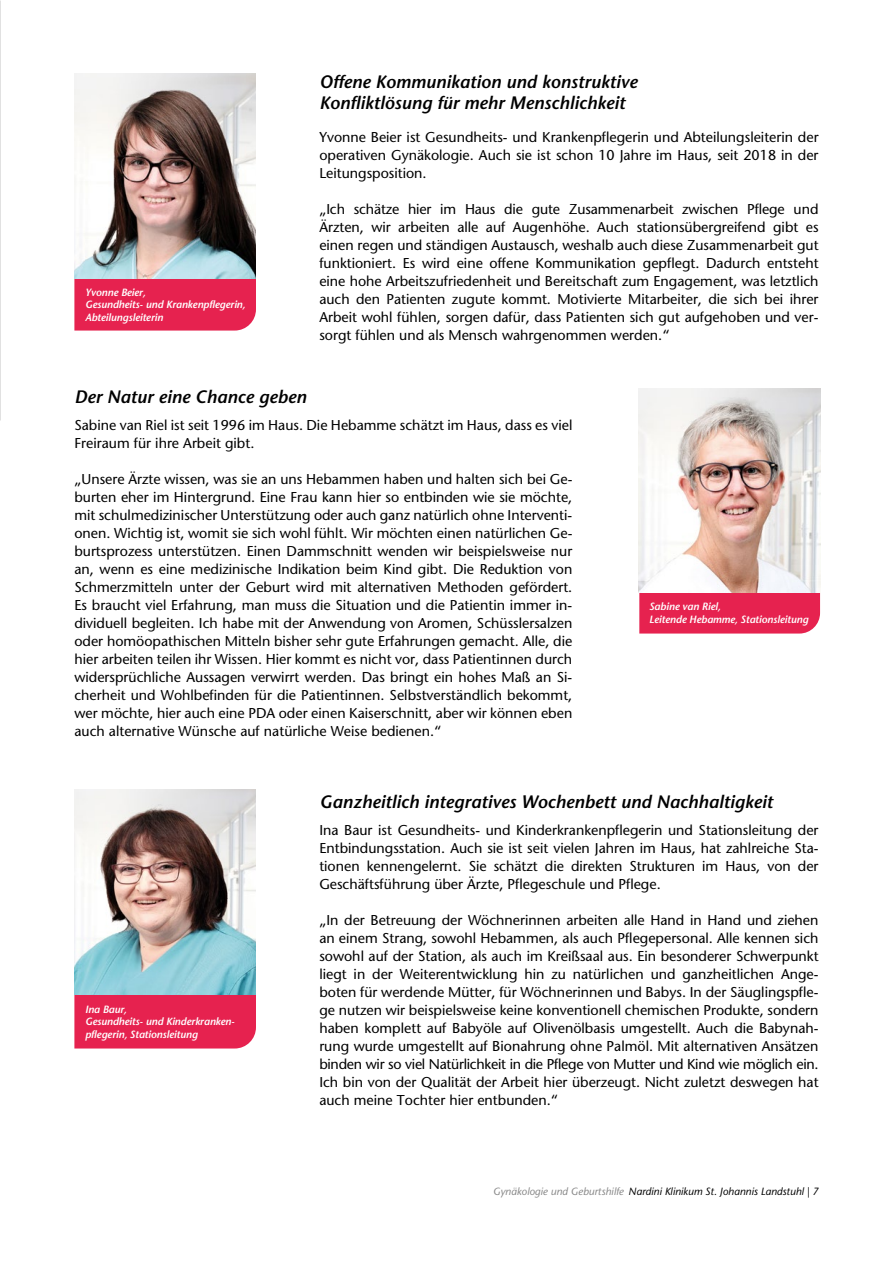
<style>
.page{position:relative;width:893px;height:1263px;background:#fff}
.page>*{position:absolute;margin:0;border:0;box-sizing:border-box;transform-origin:0 0}
.t1{font:italic 600 18px/21.6px "Stone Sans";color:#000}
.t2{font:14.25px/18px "Stone Sans";color:#000;text-align:justify}
.t3{font:italic 600 10.5px/12.6px "Stone Sans";letter-spacing:-.01em;color:#fff}
.t4{font:italic 10.5px "Stone Sans";color:#000}
.t5{font:italic 10.5px "Stone Sans";color:#878787}
</style>
<div class="page">
<img style="left:0;top:0;width:1px;height:421px">
<div style="left:74px;top:278px;width:182px;height:53px;background:#e6224f"></div>
<img style="left:74px;top:73px;width:182px;height:205px">
<div style="left:639px;top:593px;width:181px;height:40px;background:#e6224f"></div>
<img style="left:639px;top:388px;width:181px;height:205px">
<div style="left:74px;top:994px;width:182px;height:54px;background:#e6224f"></div>
<img style="left:74px;top:790px;width:182px;height:204px">
<p class="t3" style="left:85px;top:286px;width:162px">Yvonne Beier,<br>Gesundheits- und Krankenpflegerin,<br>Abteilungsleiterin</p>
<p class="t1" style="left:319px;top:70px;width:319px">Offene Kommunikation und konstruktive<br>Konfliktlösung für mehr Menschlichkeit</p>
<p class="t2" style="left:319px;top:128px;width:501px">Yvonne Beier ist Gesundheits- und Krankenpflegerin und Abteilungsleiterin der operativen Gynäkologie. Auch sie ist schon 10 Jahre im Haus, seit 2018 in der Leitungsposition.</p>
<p class="t2" style="left:319px;top:200px;width:501px">„Ich schätze hier im Haus die gute Zusammenarbeit zwischen Pflege und Ärzten, wir arbeiten alle auf Augenhöhe. Auch stationsübergreifend gibt es einen regen und ständigen Austausch, weshalb auch diese Zusammenarbeit gut funktioniert. Es wird eine offene Kommunikation gepflegt. Dadurch entsteht eine hohe Arbeitszufriedenheit und Bereitschaft zum Engagement, was letztlich auch den Patienten zugute kommt. Motivierte Mitarbeiter, die sich bei ihrer Arbeit wohl fühlen, sorgen dafür, dass Patienten sich gut aufgehoben und ver&shy;sorgt fühlen und als Mensch wahrgenommen werden.“</p>
<p class="t1" style="left:74px;top:385px;width:234px">Der Natur eine Chance geben</p>
<p class="t2" style="left:74px;top:416px;width:499px">Sabine van Riel ist seit 1996 im Haus. Die Hebamme schätzt im Haus, dass es viel<br>Freiraum für ihre Arbeit gibt.</p>
<p class="t2" style="left:74px;top:470px;width:499px">„Unsere Ärzte wissen, was sie an uns Hebammen haben und halten sich bei Ge&shy;burten eher im Hintergrund. Eine Frau kann hier so entbinden wie sie möchte, mit schulmedizinischer Unterstützung oder auch ganz natürlich ohne Interventi&shy;onen. Wichtig ist, womit sie sich wohl fühlt. Wir möchten einen natürlichen Ge&shy;burtsprozess unterstützen. Einen Dammschnitt wenden wir beispielsweise nur an, wenn es eine medizinische Indikation beim Kind gibt. Die Reduktion von Schmerzmitteln unter der Geburt wird mit alternativen Methoden gefördert.<br>Es braucht viel Erfahrung, man muss die Situation und die Patientin immer in&shy;dividuell begleiten. Ich habe mit der Anwendung von Aromen, Schüsslersalzen oder homöopathischen Mitteln bisher sehr gute Erfahrungen gemacht. Alle, die hier arbeiten teilen ihr Wissen. Hier kommt es nicht vor, dass Patientinnen durch widersprüchliche Aussagen verwirrt werden. Das bringt ein hohes Maß an Si&shy;cherheit und Wohlbefinden für die Patientinnen. Selbstverständlich bekommt, wer möchte, hier auch eine PDA oder einen Kaiserschnitt, aber wir können eben auch alternative Wünsche auf natürliche Weise bedienen.“</p>
<p class="t3" style="left:649px;top:600px;width:161px">Sabine van Riel,<br>Leitende Hebamme, Stationsleitung</p>
<p class="t3" style="left:85px;top:1003px;width:151px">Ina Baur,<br>Gesundheits- und Kinderkranken&shy;pflegerin, Stationsleitung</p>
<p class="t1" style="left:319px;top:790px;width:455px">Ganzheitlich integratives Wochenbett und Nachhaltigkeit</p>
<p class="t2" style="left:319px;top:821px;width:501px">Ina Baur ist Gesundheits- und Kinderkrankenpflegerin und Stationsleitung der Entbindungsstation. Auch sie ist seit vielen Jahren im Haus, hat zahlreiche Sta&shy;tionen kennengelernt. Sie schätzt die direkten Strukturen im Haus, von der Geschäftsführung über Ärzte, Pflegeschule und Pflege.</p>
<p class="t2" style="left:319px;top:911px;width:501px">„In der Betreuung der Wöchnerinnen arbeiten alle Hand in Hand und ziehen an einem Strang, sowohl Hebammen, als auch Pflegepersonal. Alle kennen sich sowohl auf der Station, als auch im Kreißsaal aus. Ein besonderer Schwerpunkt liegt in der Weiterentwicklung hin zu natürlichen und ganzheitlichen Ange&shy;boten für werdende Mütter, für Wöchnerinnen und Babys. In der Säuglingspfle&shy;ge nutzen wir beispielsweise keine konventionell chemischen Produkte, sondern haben komplett auf Babyöle auf Olivenölbasis umgestellt. Auch die Babynah&shy;rung wurde umgestellt auf Bionahrung ohne Palmöl. Mit alternativen Ansätzen binden wir so viel Natürlichkeit in die Pflege von Mutter und Kind wie möglich ein.<br>Ich bin von der Qualität der Arbeit hier überzeugt. Nicht zuletzt deswegen hat auch meine Tochter hier entbunden.“</p>
<p class="t4" style="left:629px;top:1185px;width:191px">Nardini Klinikum St. Johannis Landstuhl | 7</p>
<p class="t5" style="left:493px;top:1185px;width:132px">Gynäkologie und Geburtshilfe</p>
</div>
